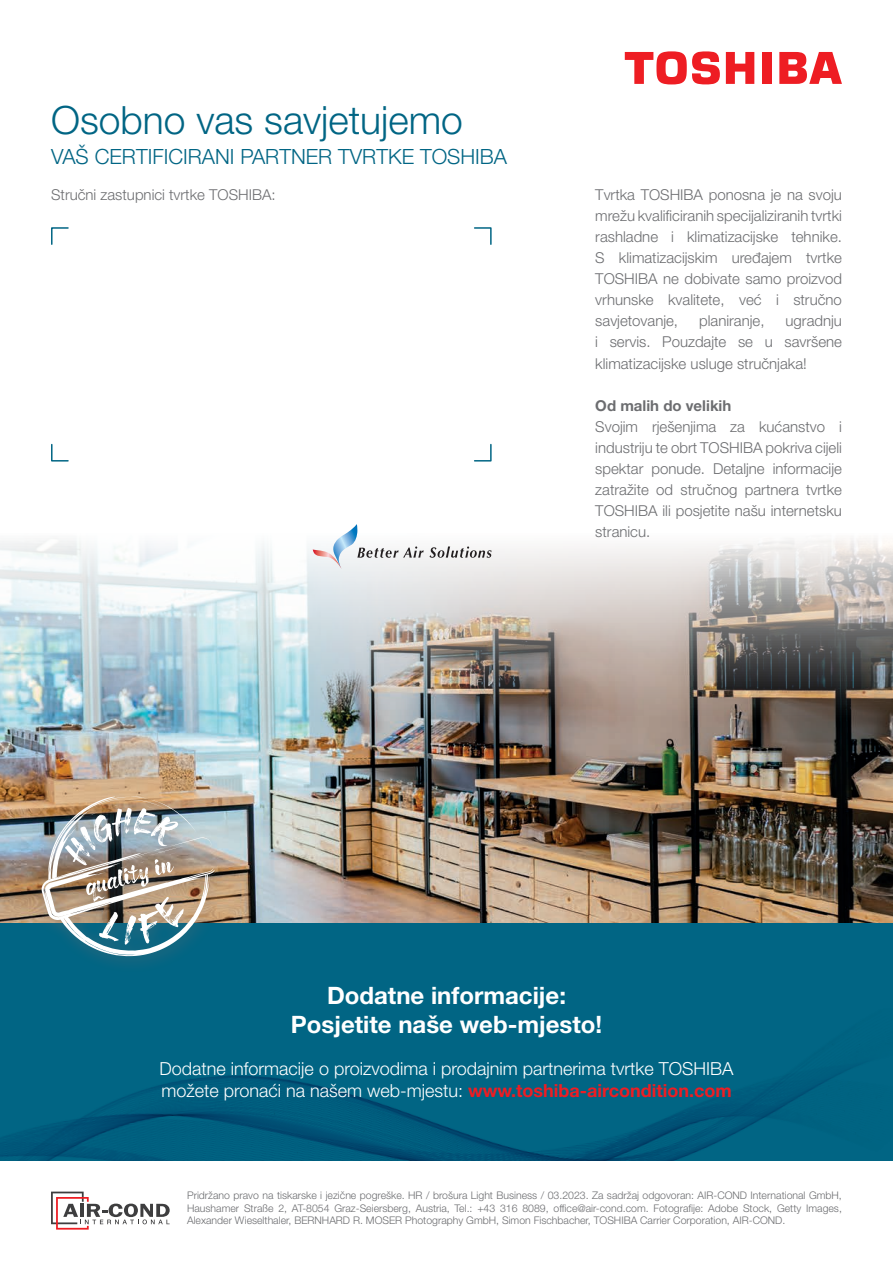
<style>
.page{position:relative;width:893px;height:1263px;background:#fff}
.page>*{position:absolute;margin:0;border:0;box-sizing:border-box;transform-origin:0 0}
.t1{font:300 39px "Helvetica Neue LT Pro";color:#016584}
.t2{font:700 24px/28.8px "Helvetica Neue LT Pro";color:#fff;text-align:center}
.t3{font:300 21px "Helvetica Neue LT Pro";color:#016584}
.t4{font:300 18px/21.6px "Helvetica Neue LT Pro";color:#fff}
.t5{font:300 15px/21px "Helvetica Neue LT Pro";color:#6c6d70;text-align:justify}
.t6{font:700 15px "Helvetica Neue LT Pro";color:#6c6d70}
.t7{font:300 10.5px/12.6px "Helvetica Neue LT Pro";color:#6c6d70;text-align:justify}
.s1{font-family:"Helvetica Neue LT Std"}
.s2{font-weight:700;color:#ee1d23}
</style>
<div class="page">
<div style="left:0;top:923px;width:893px;height:238px;background:#016584"></div>
<img style="left:0;top:1068px;width:881px;height:93px">
<img style="left:0;top:538px;width:893px;height:385px">
<svg style="left:430px;top:546px;width:62px;height:12px"></svg>
<svg style="left:313px;top:524px;width:111px;height:45px"></svg>
<svg style="left:51px;top:227px;width:18px;height:18px"></svg>
<svg style="left:51px;top:443px;width:18px;height:19px"></svg>
<svg style="left:474px;top:227px;width:18px;height:18px"></svg>
<svg style="left:474px;top:443px;width:18px;height:19px"></svg>
<div style="left:31px;top:786px;width:201px;height:187px;background:#6c6d70;opacity:.5"></div>
<img style="left:42px;top:796px;width:176px;height:160px">
<svg style="left:51px;top:1191px;width:119px;height:38px"></svg>
<div style="left:762px;top:52px;width:9px;height:32px;background:#ee1d23"></div>
<svg style="left:726px;top:52px;width:28px;height:32px"></svg>
<svg style="left:779px;top:52px;width:63px;height:32px"></svg>
<svg style="left:625px;top:51px;width:95px;height:34px"></svg>
<h1 class="t1" style="left:51px;top:96px;width:413px">Osobno vas savjetujemo</h1>
<h3 class="t3" style="left:51px;top:144px;width:457px">VAŠ CERTIFICIRANI PARTNER TVRTKE TOSHIBA</h3>
<p class="t5" style="left:51px;top:184px;width:226px">Stručni zastupnici tvrtke TOSHIBA:</p>
<p class="t5" style="left:595px;top:184px;width:248px"><span class="s1">Tvrtka</span> TOSHIBA ponosna je na svoju mrežu kvalificiranih specijaliziranih tvrtki rashladne i klimatizacijske tehnike.<br>S klimatizacijskim uređajem tvrtke TOSHIBA ne dobivate samo proizvod vrhunske kvalitete, već i stručno savjetovanje,</p>
<p class="t5" style="left:595px;top:310px;width:248px;text-indent:190px">ugradnju i servis. Pouzdajte se u savršene klimatizacijske usluge stručnjaka!</p>
<p class="t6" style="left:595px;top:396px;width:138px">Od malih do velikih</p>
<p class="t5" style="left:595px;top:415px;width:248px">Svojim rješenjima za kućanstvo i industriju te obrt TOSHIBA pokriva cijeli spektar ponude. Detaljne informacije zatražite od stručnog partnera tvrtke TOSHIBA ili posjetite našu internetsku stranicu.</p>
<p class="t5" style="left:699px;top:310px;width:67px">planiranje,</p>
<h2 class="t2" style="left:291px;top:980px;width:313px">Dodatne informacije:<br>Posjetite naše web-mjesto!</h2>
<p class="t4" style="left:160px;top:1058px;width:575px">Dodatne informacije o proizvodima i prodajnim partnerima tvrtke TOSHIBA možete pronaći na našem web-mjestu: <span class="s2">www.toshiba-aircondition.com</span></p>
<p class="t7" style="left:187px;top:1189px;width:656px">Pridržano pravo na tiskarske i jezične pogreške. HR / brošura Light Business / 03.2023. Za sadržaj odgovoran: AIR-COND International GmbH, Haushamer Straße 2, AT-8054 Graz-Seiersberg, Austria, Tel.: +43 316 8089, office@air-cond.com. Fotografije: Adobe Stock, Getty Images, Alexander Wieselthaler, BERNHARD R. MOSER Photography GmbH, Simon Fischbacher, TOSHIBA Carrier Corporation, AIR-COND.</p>
</div>
